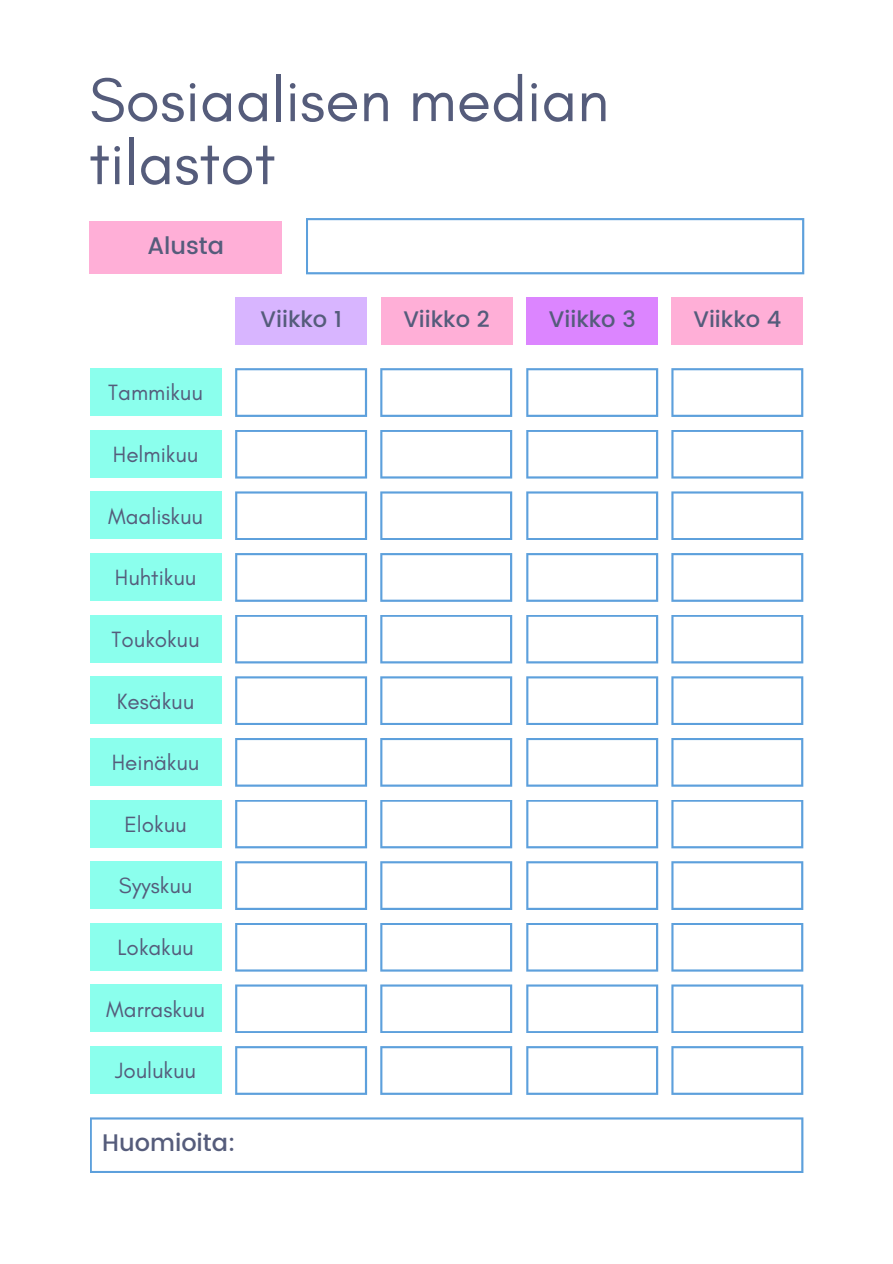
<style>
.page{position:relative;width:893px;height:1264px;background:#fff}
.page>*{position:absolute;margin:0;border:0;box-sizing:border-box;transform-origin:0 0}
.t1{font:63px/63px "Glacial Indifference";color:#555c7b}
.t2{font:500 24px "Poppins";color:#555c7b}
.t3{font:22.5px "Glacial Indifference";color:#555c7b}
.t4{font:500 22.5px "Poppins";color:#555c7b}
</style>
<div class="page">
<svg style="left:90px;top:1117px;width:713px;height:56px"></svg>
<div style="left:89px;top:221px;width:192px;height:52px;background:#ffafd7"></div>
<div style="left:90px;top:368px;width:131px;height:48px;background:#8bffed"></div>
<div style="left:90px;top:614px;width:131px;height:48px;background:#8bffed"></div>
<div style="left:90px;top:861px;width:131px;height:48px;background:#8bffed"></div>
<div style="left:90px;top:491px;width:131px;height:48px;background:#8bffed"></div>
<div style="left:90px;top:738px;width:131px;height:47px;background:#8bffed"></div>
<div style="left:90px;top:984px;width:131px;height:48px;background:#8bffed"></div>
<div style="left:90px;top:430px;width:131px;height:47px;background:#8bffed"></div>
<div style="left:90px;top:676px;width:131px;height:48px;background:#8bffed"></div>
<div style="left:90px;top:922px;width:131px;height:48px;background:#8bffed"></div>
<div style="left:90px;top:553px;width:131px;height:48px;background:#8bffed"></div>
<div style="left:90px;top:799px;width:131px;height:48px;background:#8bffed"></div>
<div style="left:90px;top:1046px;width:131px;height:47px;background:#8bffed"></div>
<div style="left:380px;top:297px;width:132px;height:48px;background:#ffafd7"></div>
<div style="left:235px;top:297px;width:132px;height:48px;background:#d8b5ff"></div>
<div style="left:526px;top:297px;width:132px;height:48px;background:#dc85ff"></div>
<div style="left:671px;top:297px;width:132px;height:48px;background:#ffafd7"></div>
<svg style="left:306px;top:218px;width:498px;height:56px"></svg>
<svg style="left:235px;top:368px;width:132px;height:49px"></svg>
<svg style="left:235px;top:615px;width:132px;height:48px"></svg>
<svg style="left:235px;top:861px;width:132px;height:49px"></svg>
<svg style="left:235px;top:491px;width:132px;height:49px"></svg>
<svg style="left:235px;top:738px;width:132px;height:48px"></svg>
<svg style="left:235px;top:984px;width:132px;height:49px"></svg>
<svg style="left:235px;top:430px;width:132px;height:48px"></svg>
<svg style="left:235px;top:676px;width:132px;height:49px"></svg>
<svg style="left:235px;top:923px;width:132px;height:48px"></svg>
<svg style="left:235px;top:553px;width:132px;height:49px"></svg>
<svg style="left:235px;top:800px;width:132px;height:48px"></svg>
<svg style="left:235px;top:1046px;width:132px;height:48px"></svg>
<svg style="left:380px;top:368px;width:132px;height:49px"></svg>
<svg style="left:380px;top:615px;width:132px;height:48px"></svg>
<svg style="left:380px;top:861px;width:132px;height:49px"></svg>
<svg style="left:380px;top:491px;width:132px;height:49px"></svg>
<svg style="left:380px;top:738px;width:132px;height:48px"></svg>
<svg style="left:380px;top:984px;width:132px;height:49px"></svg>
<svg style="left:380px;top:430px;width:132px;height:48px"></svg>
<svg style="left:380px;top:676px;width:132px;height:49px"></svg>
<svg style="left:380px;top:923px;width:132px;height:48px"></svg>
<svg style="left:380px;top:553px;width:132px;height:49px"></svg>
<svg style="left:380px;top:800px;width:132px;height:48px"></svg>
<svg style="left:380px;top:1046px;width:132px;height:48px"></svg>
<svg style="left:526px;top:368px;width:132px;height:49px"></svg>
<svg style="left:526px;top:615px;width:132px;height:48px"></svg>
<svg style="left:526px;top:861px;width:132px;height:49px"></svg>
<svg style="left:526px;top:491px;width:132px;height:49px"></svg>
<svg style="left:526px;top:738px;width:132px;height:48px"></svg>
<svg style="left:526px;top:984px;width:132px;height:49px"></svg>
<svg style="left:526px;top:430px;width:132px;height:48px"></svg>
<svg style="left:526px;top:676px;width:132px;height:49px"></svg>
<svg style="left:526px;top:923px;width:132px;height:48px"></svg>
<svg style="left:526px;top:553px;width:132px;height:49px"></svg>
<svg style="left:526px;top:800px;width:132px;height:48px"></svg>
<svg style="left:526px;top:1046px;width:132px;height:48px"></svg>
<svg style="left:671px;top:368px;width:132px;height:49px"></svg>
<svg style="left:671px;top:615px;width:132px;height:48px"></svg>
<svg style="left:671px;top:861px;width:132px;height:49px"></svg>
<svg style="left:671px;top:491px;width:132px;height:49px"></svg>
<svg style="left:671px;top:738px;width:132px;height:48px"></svg>
<svg style="left:671px;top:984px;width:132px;height:49px"></svg>
<svg style="left:671px;top:430px;width:132px;height:48px"></svg>
<svg style="left:671px;top:676px;width:132px;height:49px"></svg>
<svg style="left:671px;top:923px;width:132px;height:48px"></svg>
<svg style="left:671px;top:553px;width:132px;height:49px"></svg>
<svg style="left:671px;top:800px;width:132px;height:48px"></svg>
<svg style="left:671px;top:1046px;width:132px;height:48px"></svg>
<h1 class="t1" style="left:89px;top:68px;width:521px">Sosiaalisen median tilastot</h1>
<p class="t2" style="left:147px;top:232px;width:78px">Alusta</p>
<p class="t3" style="left:108px;top:379px;width:96px">Tammikuu</p>
<p class="t3" style="left:113px;top:440px;width:87px">Helmikuu</p>
<p class="t3" style="left:108px;top:502px;width:96px">Maaliskuu</p>
<p class="t3" style="left:115px;top:564px;width:83px">Huhtikuu</p>
<p class="t3" style="left:112px;top:625px;width:89px">Toukokuu</p>
<p class="t3" style="left:117px;top:687px;width:79px">Kesäkuu</p>
<p class="t3" style="left:112px;top:748px;width:89px">Heinäkuu</p>
<p class="t3" style="left:124px;top:810px;width:64px">Elokuu</p>
<p class="t3" style="left:119px;top:872px;width:75px">Syyskuu</p>
<p class="t3" style="left:117px;top:933px;width:78px">Lokakuu</p>
<p class="t3" style="left:106px;top:995px;width:100px">Marraskuu</p>
<p class="t3" style="left:115px;top:1056px;width:82px">Joulukuu</p>
<p class="t2" style="left:102px;top:1129px;width:135px">Huomioita:</p>
<p class="t4" style="left:260px;top:306px;width:83px">Viikko 1</p>
<p class="t4" style="left:403px;top:306px;width:88px">Viikko 2</p>
<p class="t4" style="left:549px;top:306px;width:88px">Viikko 3</p>
<p class="t4" style="left:693px;top:306px;width:90px">Viikko 4</p>
</div>
